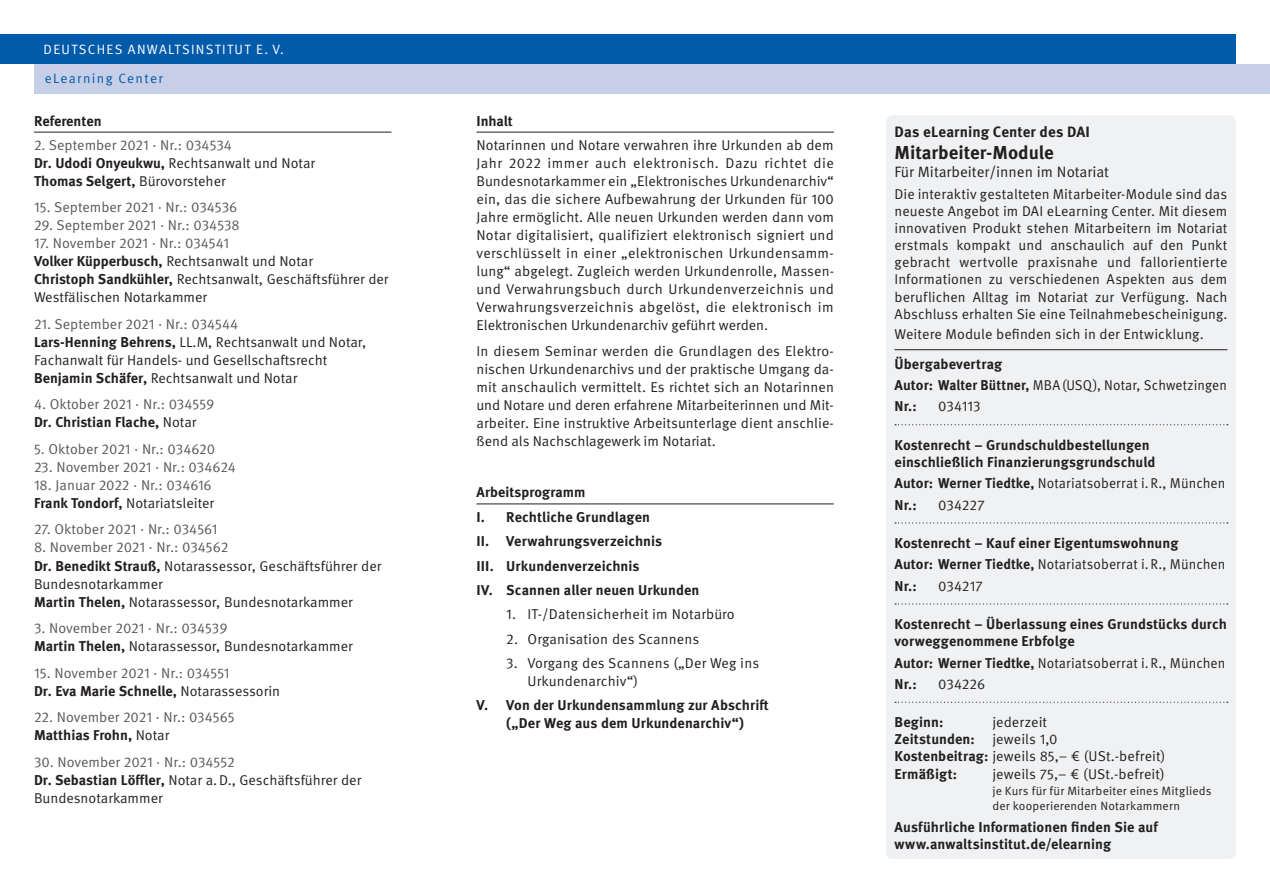
<style>
.page{position:relative;width:1270px;height:893px;background:#fff}
.page>*{position:absolute;margin:0;border:0;box-sizing:border-box;transform-origin:0 0}
.t1{font:700 18.75px "Meta OT";color:#231f20}
.t2{font:15px "Meta OT Norm";color:#231f20}
.t3{font:700 15px "Meta OT";letter-spacing:.005em;color:#231f20}
.Inhaltstext{font:14.25px/18px "Meta OT Norm";color:#231f20;text-align:justify}
.Fließtext{font:14.25px/18px "Meta OT Norm";color:#231f20}
.Arbeitsprogramm_Über{font:700 14.25px/17.1px "Meta OT";letter-spacing:.005em;color:#231f20}
.Fließtext-2{font:14.25px/18px "Meta OT Norm";color:#57585a}
.Inhaltstext-2{font:14.25px "Meta OT Norm";color:#231f20;scale:.96 1}
.Arbeitsprogramm_Einz{font:14.25px/18px "Meta OT Norm";letter-spacing:.01em;color:#231f20}
.Inhaltstext-3{font:14.25px "Meta OT Norm";color:#231f20;scale:.95 1}
.Fließtext-3{font:700 14.25px "Meta OT";color:#231f20}
.Fließtext_Bold_Linie{font:700 14.25px "Meta OT";letter-spacing:-.005em;color:#231f20}
.t4{font:700 14.25px "Meta";letter-spacing:.005em;color:#231f20}
.t5{font:13.5px "Meta Normal";letter-spacing:.1em;color:#fff}
.t6{font:13.5px "Meta OT Norm";letter-spacing:.1em;color:#015aaa}
.t7{font:12px/15.3px "Meta OT Norm";letter-spacing:.015em;color:#231f20}
.s1{font-family:"Meta OT";font-weight:700}
.s2{font-family:"Meta OT Norm";font-weight:400}
.s3{color:#57585a}
.s4{font-family:"Meta OT";font-weight:700;color:#231f20}
.s5{color:#231f20}
</style>
<div class="page">
<div style="left:34px;top:64px;width:1235px;height:30px;background:#c7cee8"></div>
<div style="left:0;top:34px;width:1235px;height:30px;background:#015aaa"></div>
<hr style="left:34px;top:132px;width:357px;height:1px;background:#231f20">
<hr style="left:476px;top:132px;width:357px;height:1px;background:#231f20">
<hr style="left:476px;top:504px;width:357px;height:1px;background:#231f20">
<div style="left:885px;top:115px;width:350px;height:744px;background:#f0f1f2;border-radius:6px"></div>
<hr style="left:894px;top:349px;width:333px;height:1px;background:#231f20">
<svg style="left:895px;top:424px;width:332px;height:1px"></svg>
<svg style="left:895px;top:522px;width:332px;height:1px"></svg>
<svg style="left:895px;top:603px;width:332px;height:2px"></svg>
<svg style="left:895px;top:702px;width:332px;height:1px"></svg>
<p class="t5" style="left:44px;top:41px;width:241px">DEUTSCHES ANWALTSINSTITUT E. V.</p>
<p class="t6" style="left:45px;top:70px;width:120px">eLearning Center</p>
<p class="Fließtext_Bold_Linie" style="left:34px;top:112px;width:69px">Referenten</p>
<p class="Fließtext-2" style="left:34px;top:136px;width:199px">2. September 2021 · Nr.: 034534</p>
<p class="Fließtext" style="left:34px;top:154px;width:283px"><span class="s1">Dr. Udodi Onyeukwu,</span> Rechtsanwalt und Notar</p>
<p class="Fließtext-3" style="left:34px;top:172px;width:193px">Thomas Selgert, <span class="s2">Bürovorsteher</span></p>
<p class="Fließtext-2" style="left:34px;top:199px;width:205px">15. September 2021 · Nr.: 034536</p>
<p class="Fließtext-2" style="left:34px;top:217px;width:207px">29. September 2021 · Nr.: 034538</p>
<p class="Fließtext" style="left:34px;top:235px;width:356px"><span class="s3">17. November 2021 · Nr.: 034541<br></span><span class="s1">Volker Küpperbusch,</span> Rechtsanwalt und Notar<br><span class="s1">Christoph Sandkühler,</span> Rechtsanwalt, Geschäftsführer der Westfälischen Notarkammer</p>
<p class="Fließtext" style="left:34px;top:315px;width:334px"><span class="s3">21. September 2021 · Nr.: 034544<br></span><span class="s1">Lars-Henning Behrens,</span> LL.M, Rechtsanwalt und Notar, Fachanwalt für Handels- und Gesellschaftsrecht <span class="s1">Benjamin Schäfer,</span> Rechtsanwalt und Notar</p>
<p class="Fließtext-2" style="left:34px;top:396px;width:182px">4. Oktober 2021 · Nr.: 034559<br><span class="s4">Dr. Christian Flache,</span> <span class="s5">Notar</span></p>
<p class="Fließtext-2" style="left:34px;top:440px;width:183px">5. Oktober 2021 · Nr.: 034620</p>
<p class="Fließtext-2" style="left:34px;top:458px;width:203px">23. November 2021 · Nr.: 034624</p>
<p class="Fließtext-2" style="left:34px;top:476px;width:182px">18. Januar 2022 · Nr.: 034616<br><span class="s4">Frank Tondorf,</span> <span class="s5">Notariatsleiter</span></p>
<p class="Fließtext-2" style="left:34px;top:521px;width:185px">27. Oktober 2021 · Nr.: 034561</p>
<p class="Fließtext" style="left:34px;top:539px;width:349px"><span class="s3">8. November 2021 · Nr.: 034562<br></span><span class="s1">Dr. Benedikt Strauß,</span> Notarassessor, Geschäftsführer der Bundesnotarkammer<br><span class="s1">Martin Thelen,</span> Notarassessor, Bundesnotarkammer</p>
<p class="Fließtext" style="left:34px;top:619px;width:320px"><span class="s3">3. November 2021 · Nr.: 034539<br></span><span class="s1">Martin Thelen,</span> Notarassessor, Bundesnotarkammer</p>
<p class="Fließtext-2" style="left:34px;top:664px;width:248px">15. November 2021 · Nr.: 034551<br><span class="s4">Dr. Eva Marie Schnelle,</span> <span class="s5">Notarassessorin</span></p>
<p class="Fließtext-2" style="left:34px;top:708px;width:202px">22. November 2021 · Nr.: 034565<br><span class="s4">Matthias Frohn,</span> <span class="s5">Notar</span></p>
<p class="Fließtext" style="left:34px;top:753px;width:329px"><span class="s3">30. November 2021 · Nr.: 034552<br></span><span class="s1">Dr. Sebastian Löffler,</span> Notar a.D., Geschäftsführer der<br>Bundesnotarkammer</p>
<p class="Fließtext_Bold_Linie" style="left:476px;top:112px;width:38px">Inhalt</p>
<p class="Inhaltstext" style="left:476px;top:136px;width:359px">Notarinnen und Notare verwahren ihre Urkunden ab dem Jahr 2022 immer auch elektronisch. Dazu richtet die Bundesnotarkammer ein „Elektronisches Urkundenarchiv“ ein, das die sichere Aufbewahrung der Urkunden für 100<br>Jahre ermöglicht. Alle neuen Urkunden werden dann vom Notar digitalisiert, qualifiziert elektronisch signiert und verschlüsselt in einer „elektronischen Urkundensamm&shy;lung“ abgelegt. Zugleich werden Urkundenrolle, Massen&shy;und Verwahrungsbuch durch Urkundenverzeichnis und Verwahrungsverzeichnis abgelöst, die elektronisch im Elektronischen Urkundenarchiv geführt werden.</p>
<p class="Inhaltstext" style="left:476px;top:343px;width:359px">In diesem Seminar werden die Grundlagen des Elektro&shy;nischen Urkundenarchivs und der praktische Umgang da&shy;mit anschaulich vermittelt. Es richtet sich an Notarinnen und Notare und deren erfahrene Mitarbeiterinnen und Mit&shy;arbeiter. Eine instruktive Arbeitsunterlage dient anschlie&shy;ßend als Nachschlagewerk im Notariat.</p>
<p class="t4" style="left:476px;top:484px;width:111px">Arbeitsprogramm</p>
<p class="Arbeitsprogramm_Über" style="left:476px;top:508px;width:175px">I. Rechtliche Grundlagen</p>
<p class="Arbeitsprogramm_Über" style="left:476px;top:533px;width:187px">II. Verwahrungsverzeichnis</p>
<p class="Arbeitsprogramm_Über" style="left:476px;top:557px;width:164px">III. Urkundenverzeichnis</p>
<p class="Arbeitsprogramm_Über" style="left:476px;top:581px;width:224px">IV. Scannen aller neuen Urkunden</p>
<p class="Arbeitsprogramm_Einz" style="left:506px;top:605px;width:230px">1. IT-/Datensicherheit im Notarbüro</p>
<p class="Arbeitsprogramm_Einz" style="left:506px;top:630px;width:195px">2. Organisation des Scannens</p>
<p class="Arbeitsprogramm_Einz" style="left:527px;top:654px;width:233px;text-indent:-21px">3. Vorgang des Scannens („Der Weg ins<br>Urkundenarchiv“)</p>
<p class="Arbeitsprogramm_Über" style="left:476px;top:697px;width:294px;line-height:18px;text-align:center">V. Von der Urkundensammlung zur Abschrift („Der Weg aus dem Urkundenarchiv“)</p>
<p class="t3" style="left:894px;top:122px;width:197px">Das eLearning Center des DAI</p>
<p class="t1" style="left:894px;top:141px;width:161px">Mitarbeiter-Module</p>
<p class="t2" style="left:894px;top:163px;width:216px">Für Mitarbeiter/innen im Notariat</p>
<p class="Inhaltstext" style="left:894px;top:185px;width:334px;line-height:17.1px">Die interaktiv gestalteten Mitarbeiter-Module sind das neueste Angebot im DAI eLearning Center. Mit diesem innovativen Produkt stehen Mitarbeitern im Notariat erstmals kompakt und anschaulich auf den Punkt gebracht wertvolle praxisnahe und fallorientierte Informationen zu verschiedenen Aspekten aus dem beruflichen Alltag im Notariat zur Verfügung. Nach Abschluss erhalten Sie eine Teilnahmebescheinigung.</p>
<p class="Inhaltstext" style="left:894px;top:325px;width:311px">Weitere Module befinden sich in der Entwicklung.</p>
<p class="Arbeitsprogramm_Über" style="left:894px;top:355px;width:109px">Übergabevertrag</p>
<p class="Inhaltstext-3" style="left:894px;top:377px;width:351px"><span class="s1">Autor: Walter Büttner,</span> MBA(USQ), Notar, Schwetzingen</p>
<p class="Arbeitsprogramm_Über" style="left:894px;top:398px;width:24px">Nr.:</p>
<p class="Inhaltstext" style="left:937px;top:398px;width:44px">034113</p>
<p class="Arbeitsprogramm_Über" style="left:894px;top:436px;width:262px">Kostenrecht – Grundschuldbestellungen einschließlich Finanzierungsgrundschuld</p>
<p class="Inhaltstext-2" style="left:894px;top:475px;width:346px"><span class="s1">Autor: Werner Tiedtke,</span> Notariatsoberrat i.R., München</p>
<p class="Arbeitsprogramm_Über" style="left:894px;top:496px;width:24px">Nr.:</p>
<p class="Inhaltstext" style="left:937px;top:496px;width:48px">034227</p>
<p class="Arbeitsprogramm_Über" style="left:894px;top:535px;width:285px">Kostenrecht – Kauf einer Eigentumswohnung</p>
<p class="Inhaltstext-2" style="left:894px;top:556px;width:346px"><span class="s1">Autor: Werner Tiedtke,</span> Notariatsoberrat i.R., München</p>
<p class="Arbeitsprogramm_Über" style="left:894px;top:577px;width:24px">Nr.:</p>
<p class="Inhaltstext" style="left:937px;top:577px;width:46px">034217</p>
<p class="Arbeitsprogramm_Über" style="left:894px;top:616px;width:334px">Kostenrecht – Überlassung eines Grundstücks durch vorweggenommene Erbfolge</p>
<p class="Inhaltstext-2" style="left:894px;top:654px;width:346px"><span class="s1">Autor: Werner Tiedtke,</span> Notariatsoberrat i.R., München</p>
<p class="Arbeitsprogramm_Über" style="left:894px;top:675px;width:24px">Nr.:</p>
<p class="Inhaltstext" style="left:937px;top:675px;width:49px">034226</p>
<p class="Arbeitsprogramm_Über" style="left:894px;top:714px;width:50px">Beginn:</p>
<p class="Inhaltstext" style="left:992px;top:713px;width:56px">jederzeit</p>
<p class="Arbeitsprogramm_Über" style="left:894px;top:731px;width:165px">Zeitstunden: <span class="s2">jeweils 1,0</span></p>
<p class="Inhaltstext" style="left:894px;top:748px;width:272px"><span class="s1">Kostenbeitrag:</span> jeweils 85,– € (USt.-befreit)</p>
<p class="Arbeitsprogramm_Über" style="left:894px;top:765px;width:64px">Ermäßigt:</p>
<p class="Inhaltstext" style="left:992px;top:765px;width:174px">jeweils 75,– € (USt.-befreit)</p>
<p class="t7" style="left:992px;top:783px;width:221px">je Kurs für für Mitarbeiter eines Mitglieds der kooperierenden Notarkammern</p>
<p class="Arbeitsprogramm_Über" style="left:894px;top:818px;width:265px">Ausführliche Informationen finden Sie auf</p>
<p class="Arbeitsprogramm_Über" style="left:894px;top:835px;width:218px">www.anwaltsinstitut.de/elearning</p>
</div>
